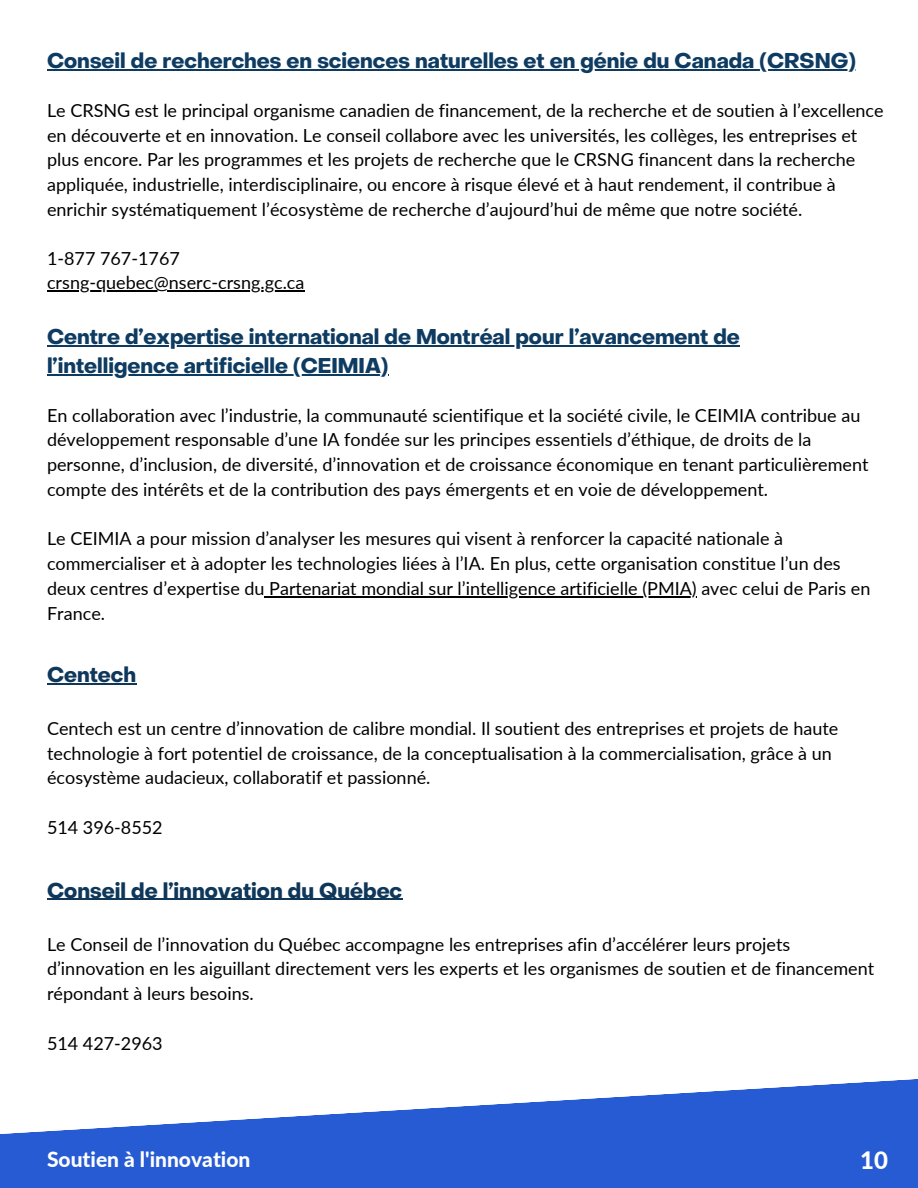
<style>
.page{position:relative;width:918px;height:1188px;background:#fff}
.page>*{position:absolute;margin:0;border:0;box-sizing:border-box;transform-origin:0 0}
.t1{font:800 24px "Lato";color:#fff}
.t2{font:700 21px "Object Sans";color:#0e3b61}
.t3{font:700 21px "Object Sans";color:#0e375a}
.t4{font:800 21px "Lato";color:#fff}
.t5{font:18px/24.8px "Lato";color:#000}
</style>
<div class="page">
<svg style="left:0;top:1079px;width:918px;height:109px;fill:#275bd4"></svg>
<hr style="left:47px;top:70px;width:809px;height:1px;background:#0e3b61">
<hr style="left:47px;top:290px;width:257px;height:1px;background:#000">
<hr style="left:47px;top:345px;width:693px;height:1px;background:#0e3b61">
<hr style="left:47px;top:374px;width:341px;height:1px;background:#0e3b61">
<hr style="left:265px;top:596px;width:432px;height:1px;background:#000">
<hr style="left:47px;top:683px;width:89px;height:1px;background:#0e375a">
<hr style="left:47px;top:899px;width:355px;height:1px;background:#0e375a">
<p class="t2" style="left:47px;top:53px;width:810px">Conseil de recherches en sciences naturelles et en génie du Canada (CRSNG)</p>
<p class="t5" style="left:47px;top:98px;width:838px">Le CRSNG est le principal organisme canadien de financement, de la recherche et de soutien à l’excellence en découverte et en innovation. Le conseil collabore avec les universités, les collèges, les entreprises et plus encore. Par les programmes et les projets de recherche que le CRSNG financent dans la recherche appliquée, industrielle, interdisciplinaire, ou encore à risque élevé et à haut rendement, il contribue à enrichir systématiquement l’écosystème de recherche d’aujourd’hui de même que notre société.</p>
<p class="t5" style="left:47px;top:246px;width:134px">1-877 767-1767</p>
<h1 class="t5" style="left:47px;top:270px;width:259px">crsng-quebec@nserc-crsng.gc.ca</h1>
<p class="t2" style="left:47px;top:328px;width:694px">Centre d’expertise international de Montréal pour l’avancement de</p>
<p class="t2" style="left:47px;top:358px;width:343px">l’intelligence artificielle (CEIMIA)</p>
<p class="t5" style="left:47px;top:402px;width:815px">En collaboration avec l’industrie, la communauté scientifique et la société civile, le CEIMIA contribue au</p>
<h1 class="t5" style="left:47px;top:427px;width:823px">développement responsable d’une IA fondée sur les principes essentiels d’éthique, de droits de la personne, d’inclusion, de diversité, d’innovation et de croissance économique en tenant particulièrement compte des intérêts et de la contribution des pays émergents et en voie de développement.</h1>
<h1 class="t5" style="left:47px;top:526px;width:738px">Le CEIMIA a pour mission d’analyser les mesures qui visent à renforcer la capacité nationale à</h1>
<p class="t5" style="left:47px;top:551px;width:825px">commercialiser et à adopter les technologies liées à l’IA. En plus, cette organisation constitue l’un des deux centres d’expertise du Partenariat mondial sur l’intelligence artificielle (PMIA) avec celui de Paris en</p>
<p class="t5" style="left:47px;top:600px;width:60px">France.</p>
<p class="t3" style="left:47px;top:666px;width:91px">Centech</p>
<p class="t5" style="left:47px;top:716px;width:793px">Centech est un centre d’innovation de calibre mondial. Il soutient des entreprises et projets de haute technologie à fort potentiel de croissance, de la conceptualisation à la commercialisation, grâce à un écosystème audacieux, collaboratif et passionné.</p>
<p class="t5" style="left:47px;top:815px;width:117px">514 396-8552</p>
<p class="t3" style="left:47px;top:882px;width:357px">Conseil de l’innovation du Québec</p>
<p class="t5" style="left:47px;top:931px;width:829px">Le Conseil de l’innovation du Québec accompagne les entreprises afin d’accélérer leurs projets d’innovation en les aiguillant directement vers les experts et les organismes de soutien et de financement répondant à leurs besoins.</p>
<h1 class="t5" style="left:47px;top:1030px;width:117px">514 427-2963</h1>
<h1 class="t4" style="left:47px;top:1146px;width:205px">Soutien à l'innovation</h1>
<h1 class="t1" style="left:860px;top:1145px;width:29px">10</h1>
</div>
